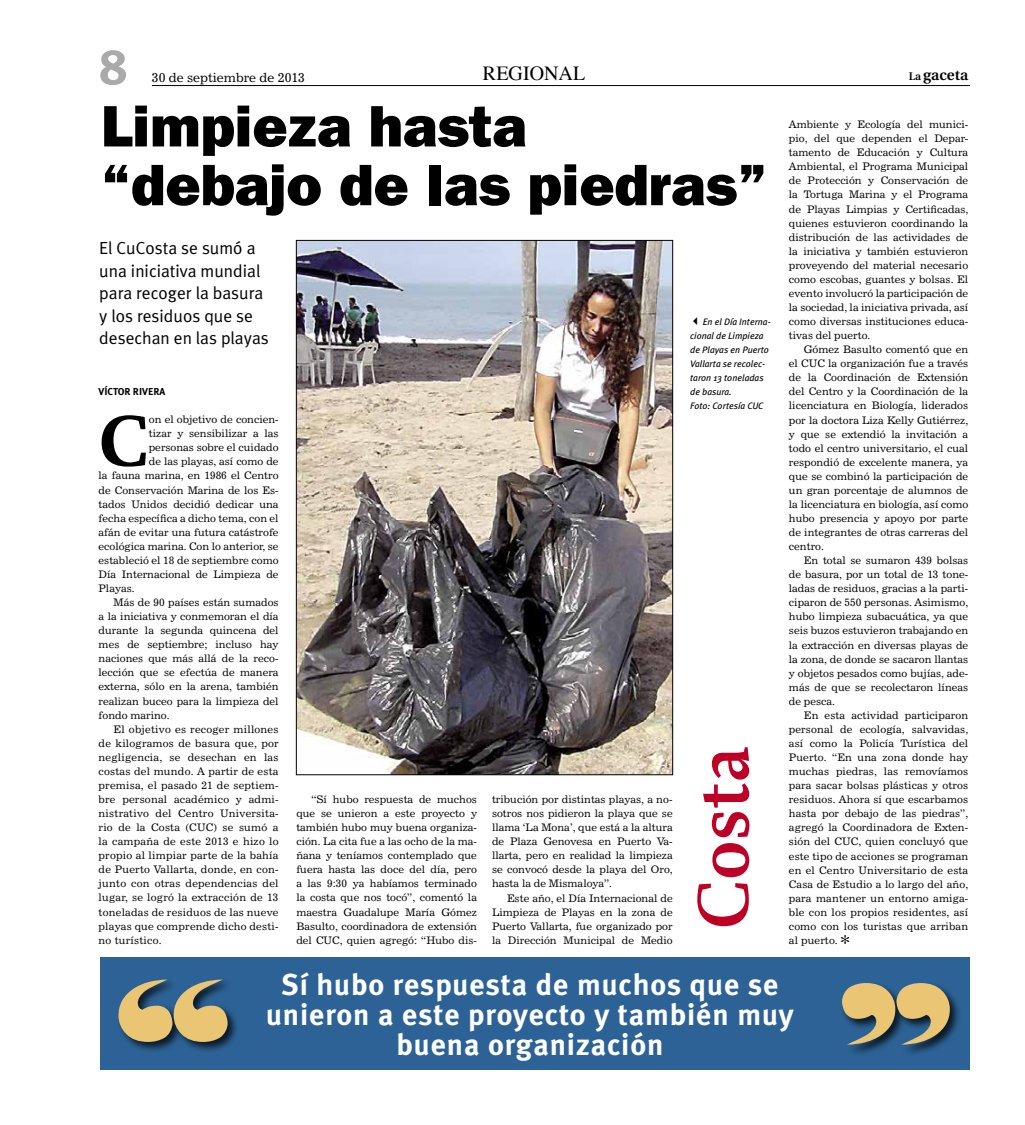
<style>
.page{position:relative;width:1025px;height:1125px;background:#fff}
.page>*{position:absolute;margin:0;border:0;box-sizing:border-box;transform-origin:0 0}
.t1{font:600 75px "Proforma";color:#be0027}
.t2{font:700 74.88px "Proforma";color:#000}
.t3{font:800 58.75px/58.8px "Franklin Gothic";color:#000}
.t4{font:700 50px "Meta Plus";color:#aaa}
.t5{font:700 30px/30px "Meta Plus";letter-spacing:.03em;color:#fff;text-align:center}
.t6{font:20px "Times";color:#000}
.t7{font:17.5px/22.5px "Meta Plus Normal";color:#000}
.t8{font:600 15.12px "Utopia";color:#000}
.t9{font:12.5px "News 702 BT";color:#000}
.t10{font:10.25px/14.1px "News 702 BT";color:#000;text-align:justify}
.t11{font:10.25px "News 702 BT";letter-spacing:.02em;color:#000}
.t12{font:700 10px "Meta Plus";letter-spacing:.11em;color:#000}
.t13{font:italic 9.38px/14px "Meta Plus";color:#000}
.s1{font-size:11px}
.s2{font-family:"Monotype Sorts";font-size:12.5px}
</style>
<div class="page">
<hr style="left:152px;top:85px;width:817px;height:1px;background:#000">
<div style="left:101px;top:958px;width:868px;height:112px;background:#2c6295"></div>
<div style="left:117px;top:978px;width:122px;height:76px;background:#000;opacity:.75"></div>
<svg style="left:118px;top:980px;width:109px;height:62px"></svg>
<div style="left:840px;top:981px;width:121px;height:75px;background:#000;opacity:.75"></div>
<svg style="left:841px;top:983px;width:108px;height:62px"></svg>
<img style="left:298px;top:242px;width:372px;height:531px">
<h3 class="t4" style="left:99px;top:38px;width:31px">8</h3>
<p class="t9" style="left:152px;top:70px;width:155px">30 de septiembre de 2013</p>
<h3 class="t6" style="left:483px;top:54px;width:104px">REGIONAL</h3>
<h3 class="t8" style="left:908px;top:66px;width:61px"><span class="s1">La</span> gaceta</h3>
<h3 class="t3" style="left:101px;top:96px;width:668px">Limpieza hasta<br>“debajo de las piedras”</h3>
<h3 class="t7" style="left:99px;top:237px;width:171px">El CuCosta se sumó a una iniciativa mundial para recoger la basura y los residuos que se desechan en las playas</h3>
<p class="t12" style="left:99px;top:386px;width:68px">Víctor Rivera</p>
<h2 class="t2" style="left:99px;top:393px;width:52px">C</h2>
<p class="t10" style="left:149px;top:412px;width:131px">on el objetivo de concien-</p>
<p class="t13" style="left:690px;top:314px;width:82px">✓En el Día Interna&shy;cional de Limpieza de Playas en Puerto<br>Vallarta se recolec&shy;taron 13 toneladas de basura.<br>Foto: Cortesía CUC</p>
<p class="t10" style="left:149px;top:426px;width:131px">tizar y sensibilizar a las</p>
<p class="t10" style="left:149px;top:440px;width:131px">personas sobre el cuidado</p>
<p class="t10" style="left:149px;top:455px;width:131px">de las playas, así como de</p>
<p class="t10" style="left:99px;top:469px;width:181px">la fauna marina, en 1986 el Centro</p>
<p class="t10" style="left:99px;top:483px;width:181px">de Conservación Marina de los Es-</p>
<p class="t10" style="left:99px;top:497px;width:181px">tados Unidos decidió dedicar una</p>
<p class="t10" style="left:99px;top:511px;width:181px">fecha específica a dicho tema, con el</p>
<p class="t10" style="left:99px;top:525px;width:181px">afán de evitar una futura catástrofe</p>
<p class="t10" style="left:99px;top:539px;width:181px">ecológica marina. Con lo anterior, se</p>
<p class="t10" style="left:99px;top:553px;width:181px">estableció el 18 de septiembre como</p>
<p class="t10" style="left:99px;top:567px;width:181px">Día Internacional de Limpieza de</p>
<p class="t10" style="left:99px;top:581px;width:37px">Playas.</p>
<p class="t10" style="left:114px;top:595px;width:166px">Más de 90 países están sumados</p>
<p class="t10" style="left:99px;top:609px;width:181px">a la iniciativa y conmemoran el día</p>
<p class="t10" style="left:99px;top:623px;width:181px">durante la segunda quincena del</p>
<p class="t10" style="left:99px;top:637px;width:181px">mes de septiembre; incluso hay</p>
<p class="t10" style="left:99px;top:651px;width:181px">naciones que más allá de la reco-</p>
<p class="t10" style="left:99px;top:666px;width:181px">lección que se efectúa de manera</p>
<p class="t10" style="left:99px;top:680px;width:181px">externa, sólo en la arena, también</p>
<p class="t10" style="left:99px;top:694px;width:181px">realizan buceo para la limpieza del</p>
<p class="t10" style="left:99px;top:708px;width:72px">fondo marino.</p>
<p class="t11" style="left:114px;top:723px;width:166px">El objetivo es recoger millones</p>
<p class="t11" style="left:99px;top:737px;width:181px">de kilogramos de basura que, por</p>
<p class="t11" style="left:99px;top:751px;width:181px">negligencia, se desechan en las</p>
<p class="t11" style="left:99px;top:765px;width:181px">costas del mundo. A partir de esta</p>
<p class="t11" style="left:99px;top:779px;width:181px">premisa, el pasado 21 de septiem-</p>
<p class="t11" style="left:99px;top:793px;width:181px">bre personal académico y admi-</p>
<p class="t11" style="left:99px;top:807px;width:181px">nistrativo del Centro Universita-</p>
<p class="t11" style="left:99px;top:821px;width:181px">rio de la Costa (CUC) se sumó a</p>
<p class="t11" style="left:99px;top:835px;width:181px">la campaña de este 2013 e hizo lo</p>
<p class="t11" style="left:99px;top:849px;width:181px">propio al limpiar parte de la bahía</p>
<p class="t11" style="left:99px;top:863px;width:181px">de Puerto Vallarta, donde, en con-</p>
<p class="t11" style="left:99px;top:877px;width:181px">junto con otras dependencias del</p>
<p class="t11" style="left:99px;top:891px;width:181px">lugar, se logró la extracción de 13</p>
<p class="t11" style="left:99px;top:906px;width:181px">toneladas de residuos de las nueve</p>
<p class="t11" style="left:99px;top:920px;width:181px">playas que comprende dicho desti-</p>
<p class="t11" style="left:99px;top:934px;width:64px">no turístico.</p>
<h1 class="t1" style="left:675px;top:929px;width:185px;rotate:-90deg">Costa</h1>
<p class="t10" style="left:296px;top:792px;width:182px;text-indent:15px">“Sí hubo respuesta de muchos que se unieron a este proyecto y también hubo muy buena organiza&shy;ción. La cita fue a las ocho de la ma&shy;ñana y teníamos contemplado que fuera hasta las doce del día, pero a las 9:30 ya habíamos terminado la costa que nos tocó”, comentó la maestra Guadalupe María Gómez Basulto, coordinadora de extensión del CUC, quien agregó: “Hubo dis-</p>
<p class="t10" style="left:492px;top:792px;width:182px">tribución por distintas playas, a no&shy;sotros nos pidieron la playa que se llama ‘La Mona’, que está a la altura de Plaza Genovesa en Puerto Va&shy;llarta, pero en realidad la limpieza se convocó desde la playa del Oro, hasta la de Mismaloya”.</p>
<p class="t10" style="left:492px;top:891px;width:182px;text-indent:15px">Este año, el Día Internacional de Limpieza de Playas en la zona de Puerto Vallarta, fue organizado por la Dirección Municipal de Medio</p>
<p class="t10" style="left:788px;top:117px;width:181px">Ambiente y Ecología del munici&shy;pio, del que dependen el Depar&shy;tamento de Educación y Cultura Ambiental, el Programa Municipal de Protección y Conservación de la Tortuga Marina y el Programa de Playas Limpias y Certificadas, quienes estuvieron coordinando la distribución de las actividades de la iniciativa y también estuvieron proveyendo del material necesario como escobas, guantes y bolsas. El evento involucró la participación de la sociedad, la iniciativa privada, así como diversas instituciones educa&shy;tivas del puerto.</p>
<p class="t10" style="left:788px;top:342px;width:181px;text-indent:15px">Gómez Basulto comentó que en el CUC la organización fue a través de la Coordinación de Extensión del Centro y la Coordinación de la licenciatura en Biología, liderados por la doctora Liza Kelly Gutiérrez, y que se extendió la invitación a todo el centro universitario, el cual respondió de excelente manera, ya que se combinó la participación de un gran porcentaje de alumnos de la licenciatura en biología, así como hubo presencia y apoyo por parte de integrantes de otras carreras del centro.</p>
<p class="t10" style="left:788px;top:553px;width:181px;text-indent:15px">En total se sumaron 439 bolsas de basura, por un total de 13 tone&shy;ladas de residuos, gracias a la parti&shy;ciparon de 550 personas. Asimismo, hubo limpieza subacuática, ya que seis buzos estuvieron trabajando en la extracción en diversas playas de la zona, de donde se sacaron llantas y objetos pesados como bujías, ade&shy;más de que se recolectaron líneas de pesca.</p>
<p class="t10" style="left:788px;top:708px;width:181px;text-indent:15px">En esta actividad participaron personal de ecología, salvavidas, así como la Policía Turística del Puerto. “En una zona donde hay muchas piedras, las removíamos para sacar bolsas plásticas y otros residuos. Ahora sí que escarbamos hasta por debajo de las piedras”, agregó la Coordinadora de Exten&shy;sión del CUC, quien concluyó que este tipo de acciones se programan en el Centro Universitario de esta Casa de Estudio a lo largo del año, para mantener un entorno amiga&shy;ble con los propios residentes, así como con los turistas que arriban al puerto. <span class="s2">[</span></p>
<h3 class="t5" style="left:266px;top:969px;width:529px">Sí hubo respuesta de muchos que se unieron a este proyecto y también muy buena organización</h3>
</div>
